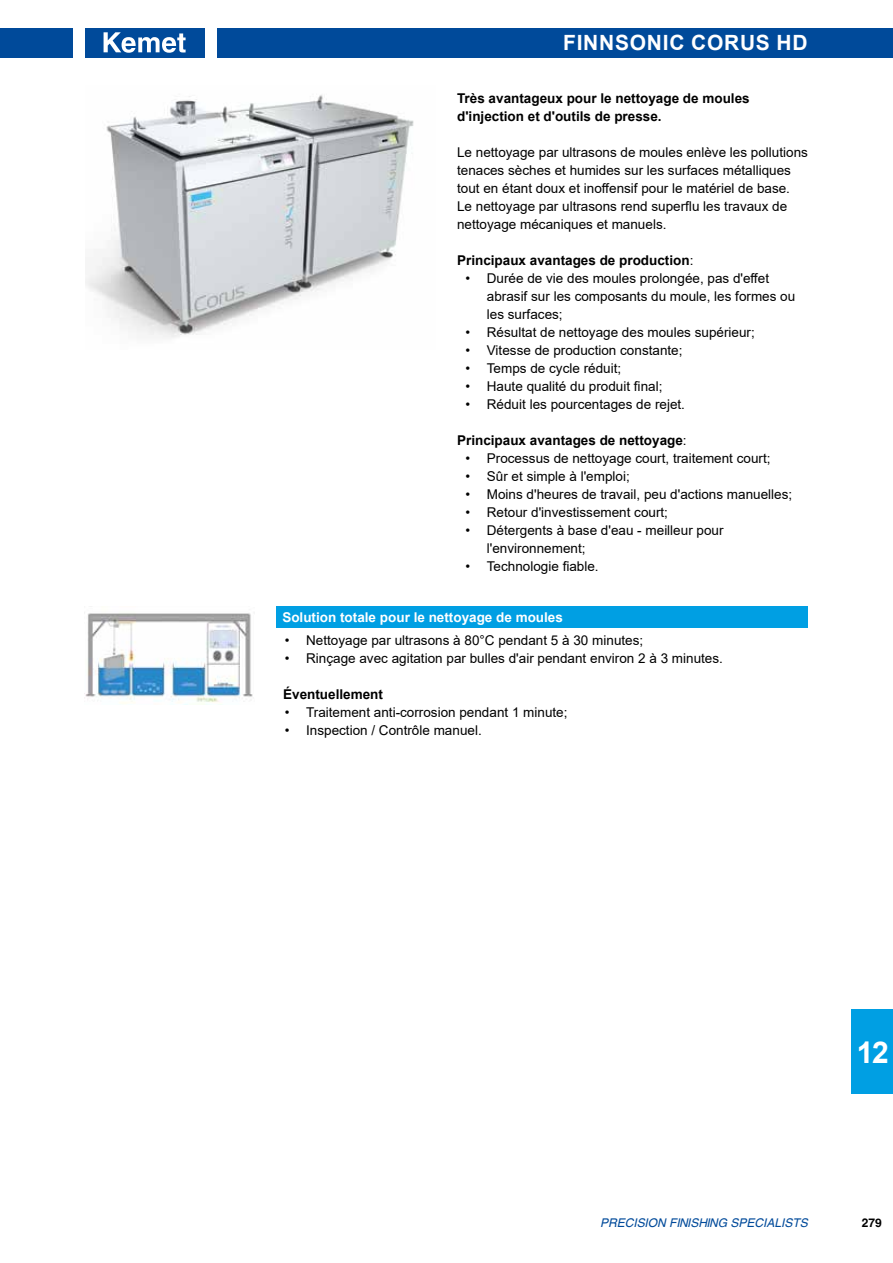
<style>
.page{position:relative;width:893px;height:1263px;background:#fff}
.page>*{position:absolute;margin:0;border:0;box-sizing:border-box;transform-origin:0 0}
.t1{font:700 30px "Arial";color:#fff}
.t2{font:700 21px "Arial";letter-spacing:.035em;color:#fff}
.t3{font:13.5px/18px "Arial";color:#000}
.t4{font:700 13.5px/18px "Arial";color:#000}
.t5{font:700 13.5px "Arial";color:#fff}
.t6{font:italic 12px "Swansea";color:#004a9a}
.t7{font:700 12px "Swansea";color:#000}
.s1{font-weight:400}
</style>
<div class="page">
<div style="left:852px;top:1010px;width:41px;height:84px;background:#009fe3"></div>
<div style="left:217px;top:28px;width:676px;height:29px;background:#004a9a"></div>
<div style="left:0;top:28px;width:72px;height:29px;background:#004a9a"></div>
<div style="left:85px;top:28px;width:119px;height:29px;background:#004a9a"></div>
<svg style="left:104px;top:32px;width:82px;height:21px"></svg>
<img style="left:85px;top:95px;width:329px;height:243px">
<div style="left:276px;top:606px;width:532px;height:22px;background:#009fe3"></div>
<img style="left:84px;top:612px;width:169px;height:92px">
<h2 class="t2" style="left:563px;top:28px;width:27px">Finn</h2>
<h2 class="t2" style="left:615px;top:28px;width:29px">Sonic</h2>
<h2 class="t2" style="left:691px;top:28px;width:118px">Corus HD</h2>
<p class="t4" style="left:457px;top:90px;width:294px">Très avantageux pour le nettoyage de moules d'injection et d'outils de presse.</p>
<p class="t3" style="left:457px;top:143px;width:352px">Le nettoyage par ultrasons de moules enlève les pollutions tenaces sèches et humides sur les surfaces métalliques tout en étant doux et inoffensif pour le matériel de base.<br>Le nettoyage par ultrasons rend superflu les travaux de nettoyage mécaniques et manuels.</p>
<p class="t4" style="left:457px;top:252px;width:238px">Principaux avantages de production<span class="s1">:</span></p>
<p class="t3" style="left:487px;top:269px;width:310px;text-indent:-21px">• Durée de vie des moules prolongée, pas d'effet abrasif sur les composants du moule, les formes ou les surfaces;</p>
<p class="t3" style="left:466px;top:323px;width:291px">• Résultat de nettoyage des moules supérieur;</p>
<p class="t3" style="left:466px;top:341px;width:218px">• Vitesse de production constante;</p>
<p class="t3" style="left:466px;top:359px;width:157px">• Temps de cycle réduit;</p>
<p class="t3" style="left:466px;top:377px;width:198px">• Haute qualité du produit final;</p>
<p class="t3" style="left:466px;top:395px;width:221px">• Réduit les pourcentages de rejet.</p>
<p class="t4" style="left:457px;top:432px;width:231px">Principaux avantages de nettoyage<span class="s1">:</span></p>
<p class="t3" style="left:466px;top:449px;width:306px">• Processus de nettoyage court, traitement court;</p>
<p class="t3" style="left:466px;top:467px;width:166px">• Sûr et simple à l'emploi;</p>
<p class="t3" style="left:466px;top:485px;width:328px">• Moins d'heures de travail, peu d'actions manuelles;</p>
<p class="t3" style="left:466px;top:503px;width:204px">• Retour d'investissement court;</p>
<p class="t3" style="left:487px;top:521px;width:238px;text-indent:-21px">• Détergents à base d'eau - meilleur pour l'environnement;</p>
<p class="t3" style="left:466px;top:557px;width:135px">• Technologie fiable.</p>
<p class="t5" style="left:282px;top:608px;width:282px">Solution totale pour le nettoyage de moules</p>
<p class="t3" style="left:285px;top:631px;width:360px">• Nettoyage par ultrasons à 80°C pendant 5 à 30 minutes;</p>
<p class="t3" style="left:285px;top:649px;width:440px">• Rinçage avec agitation par bulles d'air pendant environ 2 à 3 minutes.</p>
<p class="t4" style="left:283px;top:686px;width:101px">Éventuellement</p>
<p class="t3" style="left:285px;top:703px;width:284px">• Traitement anti-corrosion pendant 1 minute;</p>
<p class="t3" style="left:285px;top:721px;width:198px">• Inspection / Contrôle manuel.</p>
<h1 class="t1" style="left:857px;top:1031px;width:33px">12</h1>
<p class="t6" style="left:600px;top:1216px;width:209px">PRECISION FINISHING SPECIALISTS</p>
<p class="t7" style="left:862px;top:1215px;width:22px">279</p>
</div>
